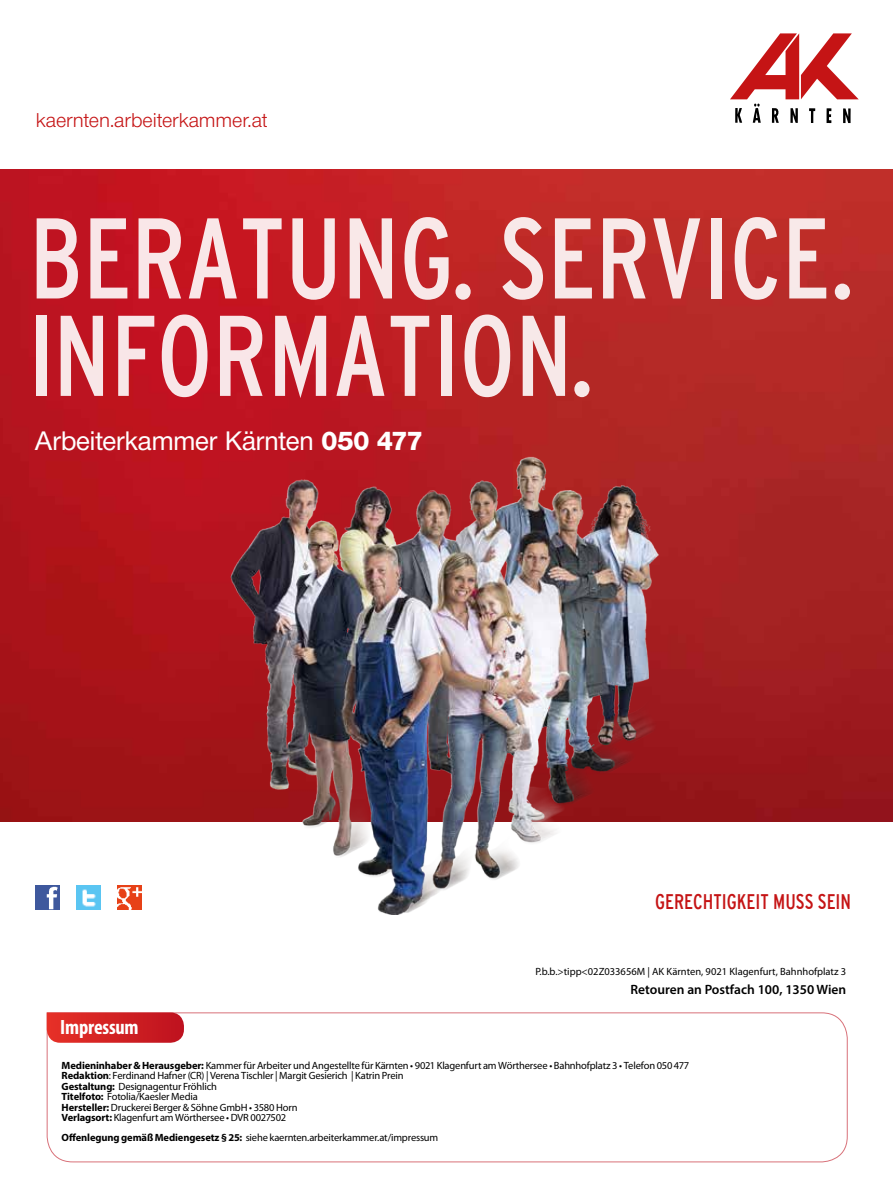
<style>
.page{position:relative;width:893px;height:1191px;background:#fff}
.page>*{position:absolute;margin:0;border:0;box-sizing:border-box;transform-origin:0 0}
.t1{font:condensed 114.45px/97.4px "Interstate";color:#fff;scale:.94 1}
.t2{font:26.4px "Neue Helvetica BQ";letter-spacing:-.005em;color:#fff}
.t3{font:condensed 21.15px "Interstate";color:#c51415;scale:.94 1}
.t4{font:700 condensed 20.7px "Myriad Pro";letter-spacing:-.01em;color:#fff}
.t5{font:300 19.65px "Neue Helvetica BQ";letter-spacing:-.005em;color:#c51415}
.t6{font:600 13.5px "Myriad Pro";color:#000}
.t7{font:10.5px/10.5px "Myriad Pro";letter-spacing:-.015em;color:#000}
.s1{font-weight:800}
.s2{font-weight:700}
</style>
<div class="page">
<svg style="left:46px;top:1012px;width:802px;height:150px"></svg>
<svg style="left:47px;top:1012px;width:137px;height:30px;background:#d32829"></svg>
<img style="left:0;top:170px;width:893px;height:651px">
<svg style="left:730px;top:33px;width:129px;height:91px"></svg>
<img style="left:35px;top:885px;width:25px;height:24px">
<img style="left:76px;top:885px;width:25px;height:24px">
<img style="left:117px;top:885px;width:24px;height:24px">
<img style="left:213px;top:423px;width:465px;height:491px">
<h3 class="t5" style="left:36px;top:108px;width:233px">kaernten.arbeiterkammer.at</h3>
<h1 class="t1" style="left:28px;top:209px;width:881px">BERATUNG. SERVICE.<br>INFORMATION.</h1>
<h2 class="t2" style="left:35px;top:424px;width:389px">Arbeiterkammer Kärnten <span class="s1">050 477</span></h2>
<h3 class="t3" style="left:655px;top:890px;width:210px">GERECHTIGKEIT MUSS SEIN</h3>
<p class="t7" style="left:535px;top:966px;width:312px">P.b.b.&gt;tipp&lt;02Z033656M | AK Kärnten, 9021 Klagenfurt, Bahnhofplatz 3</p>
<p class="t6" style="left:631px;top:981px;width:217px">Retouren an Postfach 100, 1350 Wien</p>
<h3 class="t4" style="left:60px;top:1014px;width:80px">Impressum</h3>
<p class="t7" style="left:62px;top:1060px;width:629px"><span class="s2">Medieninhaber &amp; Herausgeber:</span> Kammer für Arbeiter und Angestellte für Kärnten • 9021 Klagenfurt am Wörthersee • Bahnhofplatz 3 • Telefon 050 477<br><span class="s2">Redaktion</span>: Ferdinand Hafner (CR) | Verena Tischler | Margit Gesierich | Katrin Prein<br><span class="s2">Gestaltung:</span> Designagentur Fröhlich<br><span class="s2">Titelfoto:</span> Fotolia/Kaesler Media<br><span class="s2">Hersteller:</span> Druckerei Berger &amp; Söhne GmbH • 3580 Horn<br><span class="s2">Verlagsort:</span> Klagenfurt am Wörthersee • DVR 0027502</p>
<p class="t7" style="left:62px;top:1132px;width:378px"><span class="s2">Offenlegung gemäß Mediengesetz § 25:</span> siehe kaernten.arbeiterkammer.at/impressum</p>
</div>
